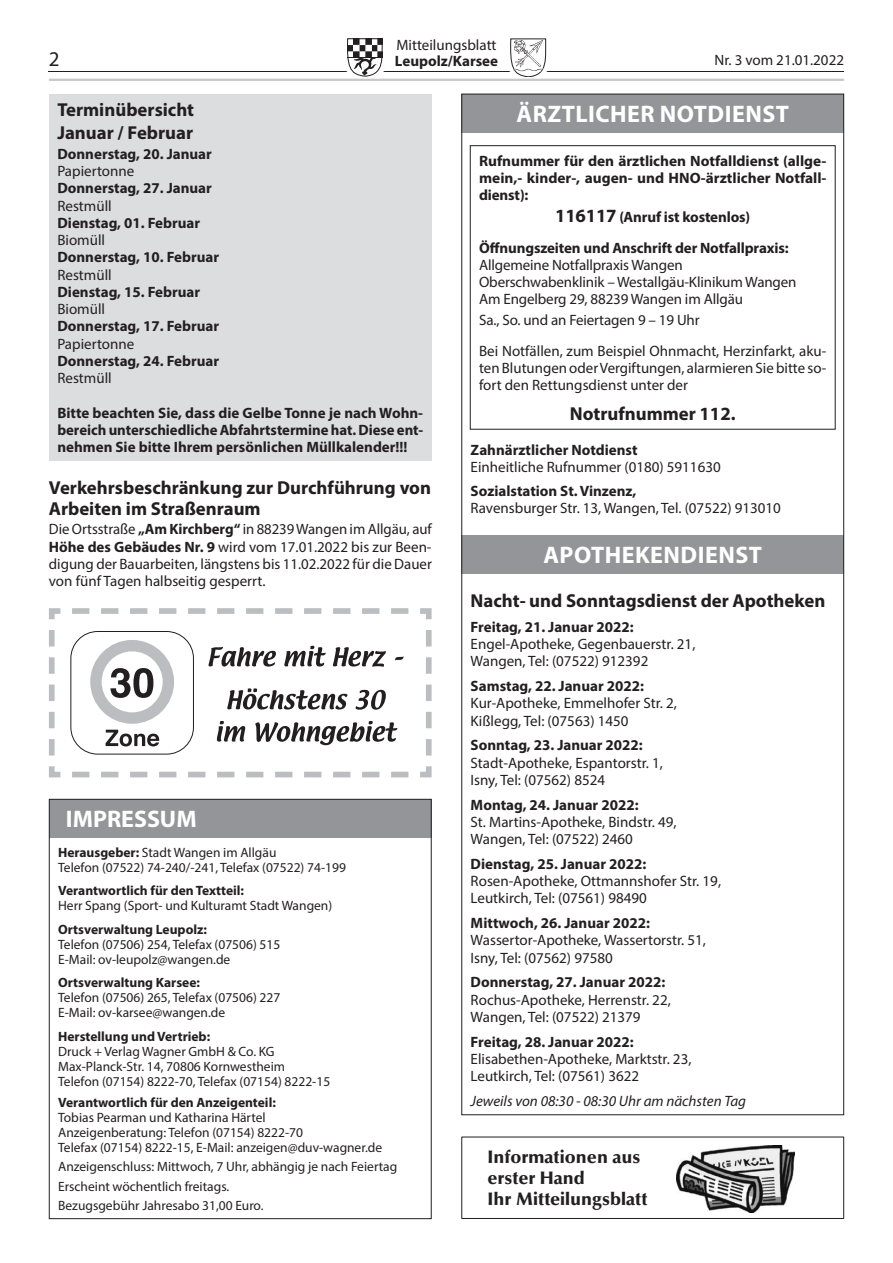
<style>
.page{position:relative;width:893px;height:1263px;background:#fff}
.page>*{position:absolute;margin:0;border:0;box-sizing:border-box;transform-origin:0 0}
.t1{font:700 24px "Myriad Pro";letter-spacing:.02em;color:#fff}
.t2{font:700 24px "Myriad Pro";color:#fff}
.t3{font:21px "Myriad Pro";color:#231f20}
.t4{font:700 18.75px/23.1px "Myriad Pro";color:#231f20}
.t5{font:900 18px/21px "Optima LT Std";color:#231f20}
.t6{font:15px/17.2px "Myriad Pro";color:#231f20}
.t7{font:700 15px/17.2px "Myriad Pro";color:#231f20;text-align:justify}
.t8{font:italic 15px "Myriad Pro";color:#231f20}
.t9{font:13.5px/15px "Myriad Pro";color:#231f20}
.t10{font:700 13.5px "Myriad Pro";color:#231f20}
.s1{font-weight:700}
.s2{font-size:18.75px}
</style>
<div class="page">
<hr style="left:49px;top:71px;width:795px;height:1px;background:#231f20">
<svg style="left:347px;top:38px;width:36px;height:39px"></svg>
<svg style="left:510px;top:38px;width:36px;height:39px"></svg>
<img style="left:514px;top:40px;width:29px;height:32px">
<hr style="left:49px;top:79px;width:795px;height:2px;background:#c7c8ca">
<div style="left:49px;top:94px;width:383px;height:366px;background:#dcdddf"></div>
<svg style="left:49px;top:608px;width:383px;height:170px"></svg>
<svg style="left:217px;top:721px;width:180px;height:24px"></svg>
<svg style="left:227px;top:688px;width:159px;height:22px"></svg>
<svg style="left:209px;top:646px;width:195px;height:21px"></svg>
<div style="left:70px;top:631px;width:124px;height:123px;border:1px solid #231f20;border-radius:27px"></div>
<div style="left:90px;top:640px;width:84px;height:84px;border:11px solid #bcbdc0;border-radius:50%"></div>
<svg style="left:110px;top:668px;width:43px;height:30px"></svg>
<svg style="left:106px;top:730px;width:53px;height:16px"></svg>
<div style="left:49px;top:799px;width:383px;height:38px;background:#939598"></div>
<div style="left:461px;top:94px;width:383px;height:38px;background:#939598"></div>
<div style="left:470px;top:145px;width:366px;height:285px;border:1px solid #231f20"></div>
<div style="left:461px;top:535px;width:383px;height:38px;background:#939598"></div>
<div style="left:461px;top:1137px;width:383px;height:82px;border:1px solid #231f20"></div>
<img style="left:676px;top:1145px;width:119px;height:67px">
<p class="t6" style="left:396px;top:36px;width:102px">Mitteilungsblatt</p>
<h2 class="t3" style="left:49px;top:46px;width:12px">2</h2>
<p class="t7" style="left:395px;top:52px;width:105px">Leupolz/Karsee</p>
<p class="t6" style="left:714px;top:51px;width:131px">Nr. 3 vom 21.01.2022</p>
<p class="t4" style="left:57px;top:98px;width:138px">Terminübersicht<br>Januar / Februar</p>
<p class="t7" style="left:57px;top:145px;width:156px">Donnerstag, 20. Januar</p>
<p class="t6" style="left:57px;top:162px;width:78px">Papiertonne</p>
<p class="t7" style="left:57px;top:179px;width:156px">Donnerstag, 27. Januar</p>
<p class="t6" style="left:57px;top:197px;width:56px">Restmüll</p>
<p class="t7" style="left:57px;top:214px;width:144px">Dienstag, 01. Februar</p>
<p class="t6" style="left:57px;top:231px;width:49px">Biomüll</p>
<p class="t7" style="left:57px;top:248px;width:163px">Donnerstag, 10. Februar</p>
<p class="t6" style="left:57px;top:266px;width:56px">Restmüll</p>
<p class="t7" style="left:57px;top:283px;width:144px">Dienstag, 15. Februar</p>
<p class="t6" style="left:57px;top:300px;width:49px">Biomüll</p>
<p class="t7" style="left:57px;top:317px;width:163px">Donnerstag, 17. Februar</p>
<p class="t6" style="left:57px;top:335px;width:78px">Papiertonne</p>
<p class="t7" style="left:57px;top:352px;width:163px">Donnerstag, 24. Februar</p>
<p class="t6" style="left:57px;top:369px;width:56px">Restmüll</p>
<p class="t7" style="left:57px;top:403px;width:367px">Bitte beachten Sie, dass die Gelbe Tonne je nach Wohn&shy;bereich unterschiedliche Abfahrtstermine hat. Diese ent&shy;nehmen Sie bitte Ihrem persönlichen Müllkalender!!!</p>
<p class="t4" style="left:49px;top:477px;width:384px;line-height:21px">Verkehrsbeschränkung zur Durchführung von<br>Arbeiten im Straßenraum</p>
<p class="t6" style="left:49px;top:521px;width:384px;text-align:justify">Die Ortsstraße <span class="s1">„Am Kirchberg“</span> in 88239 Wangen im Allgäu, auf <span class="s1">Höhe des Gebäudes Nr. 9</span> wird vom 17.01.2022 bis zur Been&shy;digung der Bauarbeiten, längstens bis 11.02.2022 für die Dauer von fünf Tagen halbseitig gesperrt.</p>
<h1 class="t1" style="left:516px;top:98px;width:274px">ÄRZTLICHER NOTDIENST</h1>
<p class="t7" style="left:479px;top:152px;width:349px">Rufnummer für den ärztlichen Notfalldienst (allge&shy;mein,- kinder-, augen- und HNO-ärztlicher Notfall&shy;dienst):</p>
<p class="t7" style="left:479px;top:201px;width:311px;line-height:30.8px;text-indent:76px"><span class="s2">116117</span> (Anruf ist kostenlos)<br>Öffnungszeiten und Anschrift der Notfallpraxis:</p>
<p class="t6" style="left:479px;top:256px;width:319px">Allgemeine Notfallpraxis Wangen<br>Oberschwabenklinik – Westallgäu-Klinikum Wangen<br>Am Engelberg 29, 88239 Wangen im Allgäu</p>
<p class="t6" style="left:479px;top:305px;width:349px;line-height:30.5px">Sa., So. und an Feiertagen 9 – 19 Uhr<br>Bei Notfällen, zum Beispiel Ohnmacht, Herzinfarkt, aku-</p>
<p class="t6" style="left:479px;top:359px;width:349px">ten Blutungen oder Vergiftungen, alarmieren Sie bitte so&shy;fort den Rettungsdienst unter der</p>
<p class="t4" style="left:570px;top:402px;width:167px">Notrufnummer 112.</p>
<p class="t7" style="left:471px;top:441px;width:168px">Zahnärztlicher Notdienst</p>
<p class="t6" style="left:471px;top:458px;width:252px">Einheitliche Rufnummer (0180) 5911630</p>
<p class="t7" style="left:471px;top:482px;width:167px">Sozialstation St. Vinzenz,</p>
<p class="t6" style="left:471px;top:499px;width:312px">Ravensburger Str. 13, Wangen, Tel. (07522) 913010</p>
<h1 class="t1" style="left:543px;top:540px;width:220px">APOTHEKENDIENST</h1>
<p class="t4" style="left:471px;top:589px;width:356px">Nacht- und Sonntagsdienst der Apotheken</p>
<p class="t7" style="left:471px;top:618px;width:165px">Freitag, 21. Januar 2022:</p>
<p class="t6" style="left:471px;top:635px;width:226px">Engel-Apotheke, Gegenbauerstr. 21,<br>Wangen, Tel: (07522) 912392</p>
<p class="t7" style="left:471px;top:677px;width:175px">Samstag, 22. Januar 2022:</p>
<p class="t6" style="left:471px;top:694px;width:208px">Kur-Apotheke, Emmelhofer Str. 2,<br>Kißlegg, Tel: (07563) 1450</p>
<p class="t7" style="left:471px;top:736px;width:174px">Sonntag, 23. Januar 2022:</p>
<p class="t6" style="left:471px;top:754px;width:194px">Stadt-Apotheke, Espantorstr. 1,<br>Isny, Tel: (07562) 8524</p>
<p class="t7" style="left:471px;top:795px;width:169px">Montag, 24. Januar 2022:</p>
<p class="t6" style="left:471px;top:813px;width:208px">St. Martins-Apotheke, Bindstr. 49,<br>Wangen, Tel: (07522) 2460</p>
<p class="t7" style="left:471px;top:855px;width:177px">Dienstag, 25. Januar 2022:</p>
<p class="t6" style="left:471px;top:872px;width:252px">Rosen-Apotheke, Ottmannshofer Str. 19,<br>Leutkirch, Tel: (07561) 98490</p>
<p class="t7" style="left:471px;top:914px;width:181px">Mittwoch, 26. Januar 2022:</p>
<p class="t6" style="left:471px;top:931px;width:237px">Wassertor-Apotheke, Wassertorstr. 51,<br>Isny, Tel: (07562) 97580</p>
<p class="t7" style="left:471px;top:973px;width:196px">Donnerstag, 27. Januar 2022:</p>
<p class="t6" style="left:471px;top:991px;width:202px">Rochus-Apotheke, Herrenstr. 22,<br>Wangen, Tel: (07522) 21379</p>
<p class="t7" style="left:471px;top:1032px;width:165px">Freitag, 28. Januar 2022:</p>
<p class="t6" style="left:471px;top:1050px;width:222px">Elisabethen-Apotheke, Marktstr. 23,<br>Leutkirch, Tel: (07561) 3622</p>
<p class="t8" style="left:471px;top:1091px;width:277px">Jeweils von 08:30 - 08:30 Uhr am nächsten Tag</p>
<h1 class="t2" style="left:66px;top:804px;width:132px">IMPRESSUM</h1>
<p class="t9" style="left:58px;top:844px;width:289px"><span class="s1">Herausgeber:</span> Stadt Wangen im Allgäu<br>Telefon (07522) 74-240/-241, Telefax (07522) 74-199</p>
<p class="t10" style="left:58px;top:882px;width:188px">Verantwortlich für den Textteil:</p>
<p class="t9" style="left:58px;top:898px;width:276px">Herr Spang (Sport- und Kulturamt Stadt Wangen)</p>
<p class="t10" style="left:58px;top:920px;width:150px">Ortsverwaltung Leupolz:</p>
<p class="t9" style="left:58px;top:936px;width:224px">Telefon (07506) 254, Telefax (07506) 515<br>E-Mail: ov-leupolz@wangen.de</p>
<p class="t10" style="left:58px;top:974px;width:143px">Ortsverwaltung Karsee:</p>
<p class="t9" style="left:58px;top:990px;width:224px">Telefon (07506) 265, Telefax (07506) 227<br>E-Mail: ov-karsee@wangen.de</p>
<p class="t10" style="left:58px;top:1027px;width:154px">Herstellung und Vertrieb:</p>
<p class="t9" style="left:58px;top:1043px;width:274px">Druck + Verlag Wagner GmbH &amp; Co. KG<br>Max-Planck-Str. 14, 70806 Kornwestheim<br>Telefon (07154) 8222-70, Telefax (07154) 8222-15</p>
<p class="t10" style="left:58px;top:1094px;width:219px">Verantwortlich für den Anzeigenteil:</p>
<p class="t9" style="left:58px;top:1110px;width:326px">Tobias Pearman und Katharina Härtel<br>Anzeigenberatung: Telefon (07154) 8222-70<br>Telefax (07154) 8222-15, E-Mail: anzeigen@duv-wagner.de</p>
<p class="t9" style="left:58px;top:1157px;width:341px;line-height:19.2px">Anzeigenschluss: Mittwoch, 7 Uhr, abhängig je nach Feiertag<br>Erscheint wöchentlich freitags.<br>Bezugsgebühr Jahresabo 31,00 Euro.</p>
<p class="t5" style="left:488px;top:1147px;width:161px">Informationen aus erster Hand<br>Ihr Mitteilungsblatt</p>
</div>
